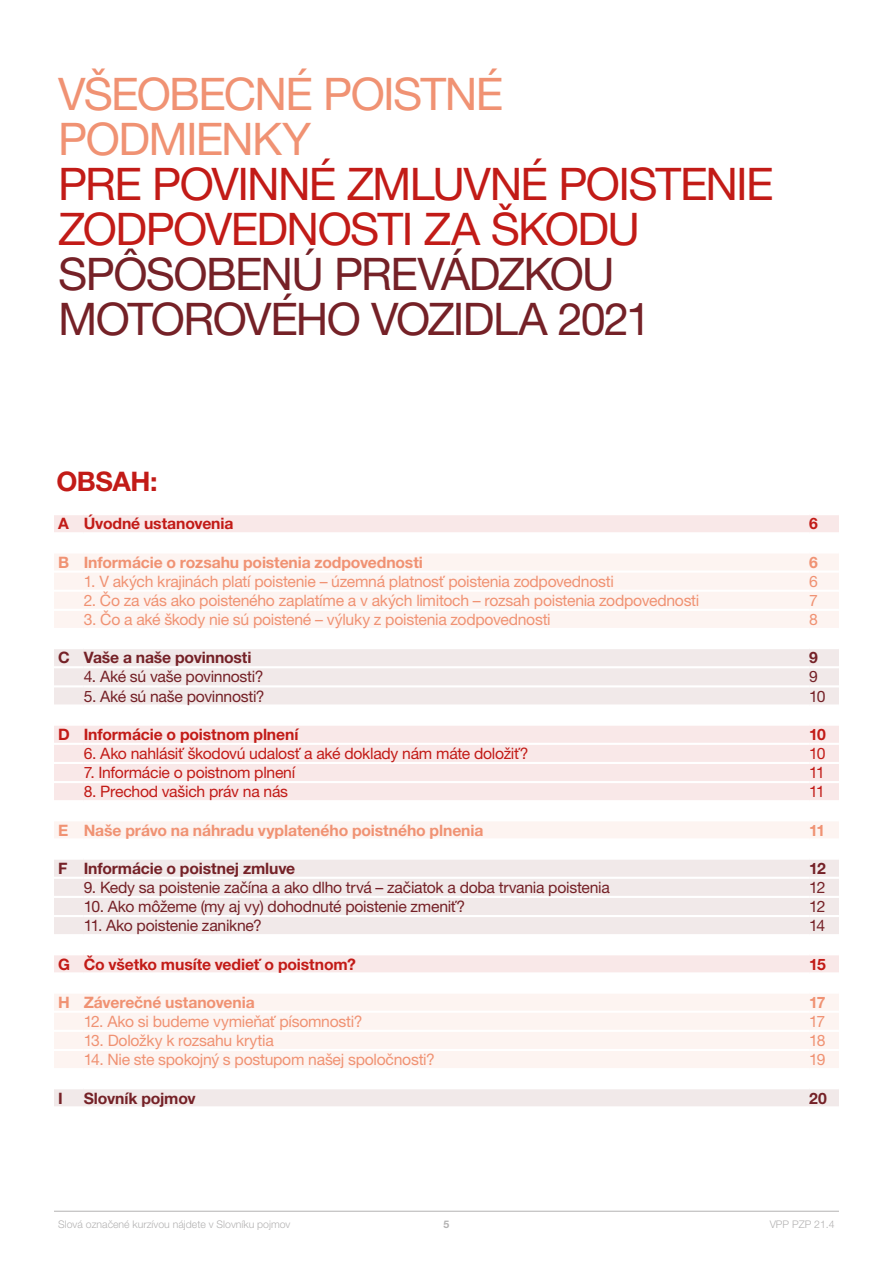
<style>
.page{position:relative;width:893px;height:1263px;background:#fff}
.page>*{position:absolute;margin:0;border:0;box-sizing:border-box;transform-origin:0 0}
.t1{font:45px/45px "Helvetica Neue LT Pro";letter-spacing:-.035em;color:#c21b17}
.t2{font:45px/45px "Helvetica Neue LT Pro";letter-spacing:-.04em;color:#752127}
.t3{font:45px/45px "Helvetica Neue LT Pro";letter-spacing:-.035em;color:#f09273}
.t4{font:700 27px "Helvetica Neue LT Pro";letter-spacing:-.015em;color:#c21b17}
.t5{font:15.75px "Helvetica Neue LT Pro";letter-spacing:-.02em;color:#f09273}
.t6{font:15.75px "Helvetica Neue LT Pro";letter-spacing:-.02em;color:#752127}
.t7{font:700 15.75px "Helvetica Neue LT Pro";letter-spacing:-.005em;color:#f09273}
.t8{font:15.75px "Helvetica Neue LT Pro";letter-spacing:-.02em;color:#c21b17}
.t9{font:700 15.75px "Helvetica Neue LT Pro";letter-spacing:-.01em;color:#c21b17}
.t10{font:700 15.75px "Helvetica Neue LT Pro";letter-spacing:-.01em;color:#752127}
.t11{font:300 10.5px "Helvetica Neue LT Pro";color:#b3b2b2}
.t12{font:700 10.5px "Helvetica Neue LT Pro";color:#b3b2b2}
</style>
<div class="page">
<hr style="left:54px;top:1211px;width:785px;height:1px;background:#b3b2b2">
<div style="left:54px;top:515px;width:785px;height:17px;background:#f9e8e8"></div>
<div style="left:54px;top:554px;width:785px;height:74px;background:#fdf4f1"></div>
<svg style="left:54px;top:649px;width:785px;height:457px;fill:#f9e9e9"></svg>
<hr style="left:54px;top:570px;width:30px;height:3px;background:#fff">
<hr style="left:84px;top:570px;width:725px;height:3px;background:#fff">
<hr style="left:809px;top:570px;width:30px;height:3px;background:#fff">
<hr style="left:54px;top:590px;width:30px;height:2px;background:#fff">
<hr style="left:84px;top:590px;width:725px;height:2px;background:#fff">
<hr style="left:809px;top:590px;width:30px;height:2px;background:#fff">
<hr style="left:54px;top:609px;width:30px;height:2px;background:#fff">
<hr style="left:84px;top:609px;width:725px;height:2px;background:#fff">
<hr style="left:809px;top:609px;width:30px;height:2px;background:#fff">
<hr style="left:54px;top:666px;width:30px;height:2px;background:#fff">
<hr style="left:84px;top:666px;width:725px;height:2px;background:#fff">
<hr style="left:809px;top:666px;width:30px;height:2px;background:#fff">
<hr style="left:54px;top:685px;width:30px;height:2px;background:#fff">
<hr style="left:84px;top:685px;width:725px;height:2px;background:#fff">
<hr style="left:809px;top:685px;width:30px;height:2px;background:#fff">
<hr style="left:54px;top:704px;width:30px;height:3px;background:#fff">
<hr style="left:84px;top:704px;width:725px;height:3px;background:#fff">
<hr style="left:809px;top:704px;width:30px;height:3px;background:#fff">
<hr style="left:54px;top:724px;width:30px;height:2px;background:#fff">
<hr style="left:84px;top:724px;width:725px;height:2px;background:#fff">
<hr style="left:809px;top:724px;width:30px;height:2px;background:#fff">
<hr style="left:54px;top:743px;width:30px;height:2px;background:#fff">
<hr style="left:84px;top:743px;width:725px;height:2px;background:#fff">
<hr style="left:809px;top:743px;width:30px;height:2px;background:#fff">
<hr style="left:54px;top:762px;width:30px;height:2px;background:#fff">
<hr style="left:84px;top:762px;width:725px;height:2px;background:#fff">
<hr style="left:809px;top:762px;width:30px;height:2px;background:#fff">
<hr style="left:54px;top:781px;width:30px;height:2px;background:#fff">
<hr style="left:84px;top:781px;width:725px;height:2px;background:#fff">
<hr style="left:809px;top:781px;width:30px;height:2px;background:#fff">
<hr style="left:54px;top:800px;width:30px;height:2px;background:#fff">
<hr style="left:84px;top:800px;width:725px;height:2px;background:#fff">
<hr style="left:809px;top:800px;width:30px;height:2px;background:#fff">
<hr style="left:54px;top:819px;width:30px;height:2px;background:#fff">
<hr style="left:84px;top:819px;width:725px;height:2px;background:#fff">
<hr style="left:809px;top:819px;width:30px;height:2px;background:#fff">
<hr style="left:54px;top:838px;width:30px;height:2px;background:#fff">
<hr style="left:84px;top:838px;width:725px;height:2px;background:#fff">
<hr style="left:809px;top:838px;width:30px;height:2px;background:#fff">
<hr style="left:54px;top:857px;width:30px;height:3px;background:#fff">
<hr style="left:84px;top:857px;width:725px;height:3px;background:#fff">
<hr style="left:809px;top:857px;width:30px;height:3px;background:#fff">
<hr style="left:54px;top:877px;width:30px;height:2px;background:#fff">
<hr style="left:84px;top:877px;width:725px;height:2px;background:#fff">
<hr style="left:809px;top:877px;width:30px;height:2px;background:#fff">
<hr style="left:54px;top:896px;width:30px;height:2px;background:#fff">
<hr style="left:84px;top:896px;width:725px;height:2px;background:#fff">
<hr style="left:809px;top:896px;width:30px;height:2px;background:#fff">
<hr style="left:54px;top:915px;width:30px;height:2px;background:#fff">
<hr style="left:84px;top:915px;width:725px;height:2px;background:#fff">
<hr style="left:809px;top:915px;width:30px;height:2px;background:#fff">
<hr style="left:54px;top:934px;width:30px;height:2px;background:#fff">
<hr style="left:84px;top:934px;width:725px;height:2px;background:#fff">
<hr style="left:809px;top:934px;width:30px;height:2px;background:#fff">
<hr style="left:54px;top:953px;width:30px;height:2px;background:#fff">
<hr style="left:84px;top:953px;width:725px;height:2px;background:#fff">
<hr style="left:809px;top:953px;width:30px;height:2px;background:#fff">
<hr style="left:54px;top:972px;width:30px;height:2px;background:#fff">
<hr style="left:84px;top:972px;width:725px;height:2px;background:#fff">
<hr style="left:809px;top:972px;width:30px;height:2px;background:#fff">
<hr style="left:54px;top:991px;width:30px;height:3px;background:#fff">
<hr style="left:84px;top:991px;width:725px;height:3px;background:#fff">
<hr style="left:809px;top:991px;width:30px;height:3px;background:#fff">
<hr style="left:54px;top:1011px;width:30px;height:2px;background:#fff">
<hr style="left:84px;top:1011px;width:725px;height:2px;background:#fff">
<hr style="left:809px;top:1011px;width:30px;height:2px;background:#fff">
<hr style="left:54px;top:1030px;width:30px;height:2px;background:#fff">
<hr style="left:84px;top:1030px;width:725px;height:2px;background:#fff">
<hr style="left:809px;top:1030px;width:30px;height:2px;background:#fff">
<hr style="left:54px;top:1049px;width:30px;height:2px;background:#fff">
<hr style="left:84px;top:1049px;width:725px;height:2px;background:#fff">
<hr style="left:809px;top:1049px;width:30px;height:2px;background:#fff">
<hr style="left:54px;top:1068px;width:30px;height:2px;background:#fff">
<hr style="left:84px;top:1068px;width:725px;height:2px;background:#fff">
<hr style="left:809px;top:1068px;width:30px;height:2px;background:#fff">
<hr style="left:54px;top:1087px;width:30px;height:2px;background:#fff">
<hr style="left:84px;top:1087px;width:725px;height:2px;background:#fff">
<hr style="left:809px;top:1087px;width:30px;height:2px;background:#fff">
<h1 class="t3" style="left:58px;top:70px;width:446px">VŠEOBECNÉ POISTNÉ<br>PODMIENKY</h1>
<h1 class="t1" style="left:58px;top:160px;width:717px">PRE POVINNÉ ZMLUVNÉ POISTENIE<br>ZODPOVEDNOSTI ZA ŠKODU</h1>
<h1 class="t2" style="left:58px;top:250px;width:594px">SPÔSOBENÚ PREVÁDZKOU<br>MOTOROVÉHO VOZIDLA 2021</h1>
<h2 class="t4" style="left:56px;top:464px;width:103px">OBSAH:</h2>
<p class="t9" style="left:58px;top:514px;width:177px">A Úvodné ustanovenia</p>
<p class="t9" style="left:809px;top:514px;width:10px">6</p>
<p class="t7" style="left:58px;top:552px;width:366px">B Informácie o rozsahu poistenia zodpovednosti</p>
<p class="t7" style="left:809px;top:552px;width:10px">6</p>
<p class="t5" style="left:84px;top:572px;width:532px">1. V akých krajinách platí poistenie – územná platnosť poistenia zodpovednosti</p>
<p class="t5" style="left:809px;top:572px;width:10px">6</p>
<p class="t5" style="left:84px;top:591px;width:617px">2. Čo za vás ako poisteného zaplatíme a v akých limitoch – rozsah poistenia zodpovednosti</p>
<p class="t5" style="left:809px;top:591px;width:10px">7</p>
<p class="t5" style="left:84px;top:610px;width:468px">3. Čo a aké škody nie sú poistené – výluky z poistenia zodpovednosti</p>
<p class="t5" style="left:809px;top:610px;width:10px">8</p>
<p class="t10" style="left:58px;top:648px;width:195px">C Vaše a naše povinnosti</p>
<p class="t10" style="left:809px;top:648px;width:10px">9</p>
<p class="t6" style="left:84px;top:667px;width:181px">4. Aké sú vaše povinnosti?</p>
<p class="t6" style="left:809px;top:667px;width:10px">9</p>
<p class="t6" style="left:84px;top:687px;width:182px">5. Aké sú naše povinnosti?</p>
<p class="t6" style="left:809px;top:687px;width:18px">10</p>
<p class="t9" style="left:58px;top:724px;width:242px">D Informácie o poistnom plnení</p>
<p class="t9" style="left:809px;top:724px;width:18px">10</p>
<p class="t8" style="left:84px;top:744px;width:446px">6. Ako nahlásiť škodovú udalosť a aké doklady nám máte doložiť?</p>
<p class="t8" style="left:809px;top:744px;width:18px">10</p>
<p class="t8" style="left:84px;top:763px;width:213px">7. Informácie o poistnom plnení</p>
<p class="t8" style="left:809px;top:763px;width:17px">11</p>
<p class="t8" style="left:84px;top:782px;width:206px">8. Prechod vašich práv na nás</p>
<p class="t8" style="left:809px;top:782px;width:17px">11</p>
<p class="t7" style="left:58px;top:820px;width:427px">E Naše právo na náhradu vyplateného poistného plnenia</p>
<p class="t7" style="left:809px;top:820px;width:18px">11</p>
<p class="t10" style="left:58px;top:858px;width:238px">F Informácie o poistnej zmluve</p>
<p class="t10" style="left:809px;top:858px;width:18px">12</p>
<p class="t6" style="left:84px;top:878px;width:528px">9. Kedy sa poistenie začína a ako dlho trvá – začiatok a doba trvania poistenia</p>
<p class="t6" style="left:809px;top:878px;width:18px">12</p>
<p class="t6" style="left:84px;top:897px;width:383px">10. Ako môžeme (my aj vy) dohodnuté poistenie zmeniť?</p>
<p class="t6" style="left:809px;top:897px;width:18px">12</p>
<p class="t6" style="left:84px;top:916px;width:180px">11. Ako poistenie zanikne?</p>
<p class="t6" style="left:809px;top:916px;width:18px">14</p>
<p class="t9" style="left:58px;top:954px;width:299px">G Čo všetko musíte vedieť o poistnom?</p>
<p class="t9" style="left:809px;top:954px;width:18px">15</p>
<p class="t7" style="left:58px;top:992px;width:198px">H Záverečné ustanovenia</p>
<p class="t7" style="left:809px;top:992px;width:18px">17</p>
<p class="t5" style="left:84px;top:1012px;width:280px">12. Ako si budeme vymieňať písomnosti?</p>
<p class="t5" style="left:809px;top:1012px;width:17px">17</p>
<p class="t5" style="left:84px;top:1031px;width:192px">13. Doložky k rozsahu krytia</p>
<p class="t5" style="left:809px;top:1031px;width:18px">18</p>
<p class="t5" style="left:84px;top:1050px;width:353px">14. Nie ste spokojný s postupom našej spoločnosti?</p>
<p class="t5" style="left:809px;top:1050px;width:18px">19</p>
<p class="t10" style="left:58px;top:1088px;width:6px">I</p>
<p class="t10" style="left:84px;top:1088px;width:113px">Slovník pojmov</p>
<p class="t10" style="left:809px;top:1088px;width:19px">20</p>
<p class="t11" style="left:58px;top:1218px;width:234px">Slová označené kurzívou nájdete v Slovníku pojmov</p>
<p class="t12" style="left:444px;top:1218px;width:7px">5</p>
<p class="t11" style="left:770px;top:1218px;width:66px">VPP PZP 21.4</p>
</div>
